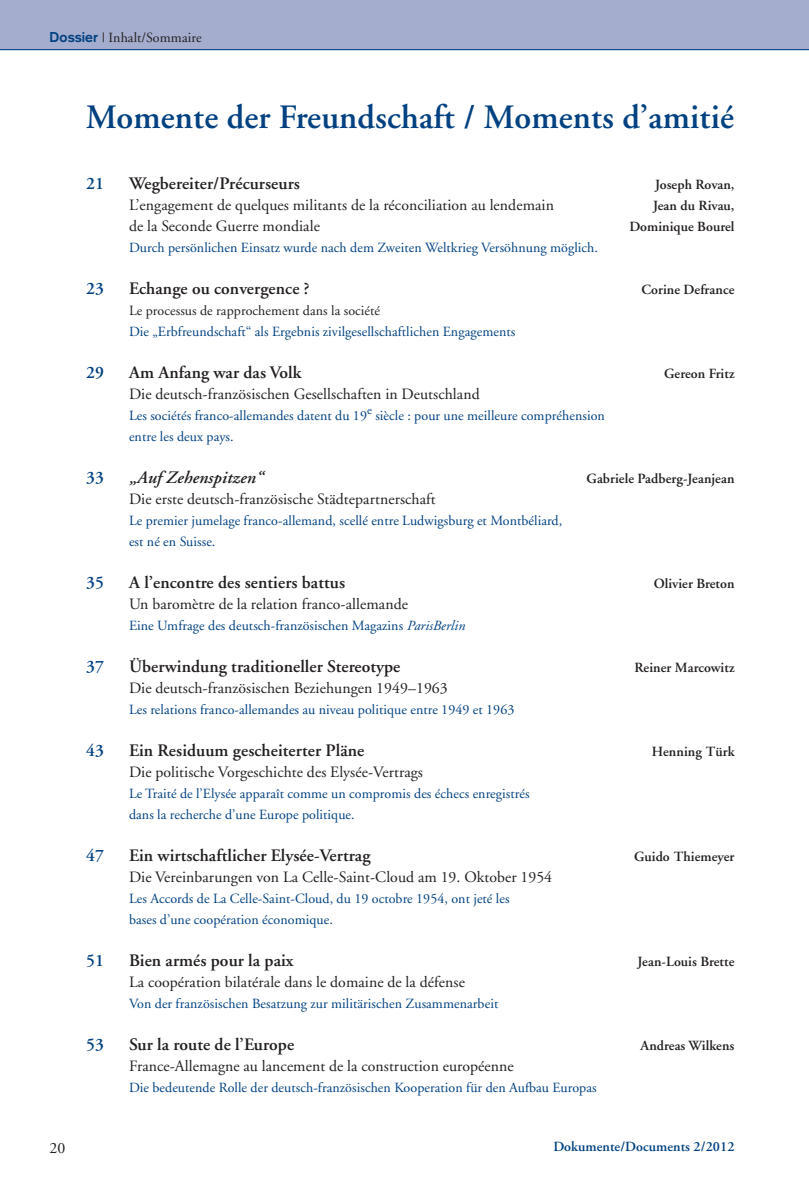
<style>
.page{position:relative;width:809px;height:1191px;background:#fff}
.page>*{position:absolute;margin:0;border:0;box-sizing:border-box;transform-origin:0 0}
.t1{font:600 34.12px "Adobe Garamond";letter-spacing:.005em;color:#014181}
.t2{font:600 17.5px "Adobe Garamond";letter-spacing:.005em;color:#231f20}
.t3{font:600 17.5px "Adobe Garamond";letter-spacing:.005em;color:#014181}
.t4{font:italic 600 17.5px "Adobe Garamond";letter-spacing:.005em;color:#231f20}
.t5{font:15.75px "Adobe Garamond";letter-spacing:.005em;color:#231f20}
.t6{font:14px/21px "Adobe Garamond";letter-spacing:.005em;color:#014181}
.t7{font:600 14px "Adobe Garamond";letter-spacing:.005em;color:#231f20}
.t8{font:14px "Adobe Garamond";letter-spacing:.005em;color:#231f20}
.t9{font:600 14px "Adobe Garamond";letter-spacing:.005em;color:#014181}
.s1{font-family:"Akzidenz Grotesk";font-weight:700;color:#014181}
.s2{font-style:italic}
</style>
<div class="page">
<div style="left:0;top:0;width:809px;height:50px;background:#a4adcd"></div>
<hr style="left:0;top:49px;width:809px;height:1px;background:#014181">
<p class="t8" style="left:50px;top:32px;width:153px"><span class="s1">Dossier</span> | Inhalt/Sommaire</p>
<h1 class="t1" style="left:86px;top:103px;width:649px">Momente der Freundschaft / Moments d’amitié</h1>
<p class="t3" style="left:86px;top:176px;width:19px">21</p>
<p class="t3" style="left:86px;top:281px;width:19px">23</p>
<p class="t3" style="left:86px;top:365px;width:19px">29</p>
<p class="t3" style="left:86px;top:470px;width:19px">33</p>
<p class="t3" style="left:86px;top:575px;width:19px">35</p>
<p class="t3" style="left:86px;top:659px;width:19px">37</p>
<p class="t3" style="left:86px;top:743px;width:19px">43</p>
<p class="t3" style="left:86px;top:848px;width:19px">47</p>
<p class="t3" style="left:86px;top:953px;width:19px">51</p>
<p class="t3" style="left:86px;top:1037px;width:19px">53</p>
<p class="t2" style="left:129px;top:176px;width:172px">Wegbereiter/Précurseurs</p>
<p class="t7" style="left:655px;top:179px;width:81px">Joseph Rovan,</p>
<p class="t5" style="left:129px;top:199px;width:426px">L’engagement de quelques militants de la réconciliation au lendemain</p>
<p class="t7" style="left:653px;top:200px;width:83px">Jean du Rivau,</p>
<p class="t5" style="left:129px;top:220px;width:192px">de la Seconde Guerre mondiale</p>
<p class="t7" style="left:629px;top:221px;width:107px">Dominique Bourel</p>
<p class="t6" style="left:129px;top:238px;width:470px">Durch persönlichen Einsatz wurde nach dem Zweiten Weltkrieg Versöhnung möglich.</p>
<p class="t2" style="left:129px;top:281px;width:182px">Echange ou convergence ?</p>
<p class="t7" style="left:641px;top:284px;width:95px">Corine Defrance</p>
<p class="t8" style="left:129px;top:305px;width:252px">Le processus de rapprochement dans la société</p>
<p class="t6" style="left:129px;top:322px;width:388px">Die „Erbfreundschaft“ als Ergebnis zivilgesellschaftlichen Engagements</p>
<p class="t2" style="left:129px;top:365px;width:174px">Am Anfang war das Volk</p>
<p class="t7" style="left:664px;top:368px;width:72px">Gereon Fritz</p>
<p class="t5" style="left:129px;top:388px;width:352px">Die deutsch-französischen Gesellschaften in Deutschland</p>
<p class="t6" style="left:129px;top:406px;width:477px">Les sociétés franco-allemandes datent du 19<sup>e</sup> siècle : pour une meilleure compréhension entre les deux pays.</p>
<p class="t4" style="left:129px;top:470px;width:135px">„Auf Zehenspitzen“</p>
<p class="t7" style="left:586px;top:473px;width:149px">Gabriele Padberg-Jeanjean</p>
<p class="t5" style="left:129px;top:493px;width:308px">Die erste deutsch-französische Städtepartnerschaft</p>
<p class="t6" style="left:129px;top:511px;width:435px">Le premier jumelage franco-allemand, scellé entre Ludwigsburg et Montbéliard, est né en Suisse.</p>
<p class="t2" style="left:129px;top:575px;width:217px">A l’encontre des sentiers battus</p>
<p class="t7" style="left:653px;top:578px;width:82px">Olivier Breton</p>
<p class="t5" style="left:129px;top:598px;width:280px">Un baromètre de la relation franco-allemande</p>
<p class="t6" style="left:129px;top:616px;width:337px">Eine Umfrage des deutsch-französischen Magazins <span class="s2">ParisBerlin</span></p>
<p class="t2" style="left:129px;top:659px;width:273px">Überwindung traditioneller Stereotype</p>
<p class="t7" style="left:634px;top:662px;width:101px">Reiner Marcowitz</p>
<p class="t5" style="left:129px;top:682px;width:320px">Die deutsch-französischen Beziehungen 1949–1963</p>
<p class="t6" style="left:129px;top:700px;width:387px">Les relations franco-allemandes au niveau politique entre 1949 et 1963</p>
<p class="t2" style="left:129px;top:743px;width:237px">Ein Residuum gescheiterter Pläne</p>
<p class="t7" style="left:652px;top:746px;width:84px">Henning Türk</p>
<p class="t5" style="left:129px;top:766px;width:295px">Die politische Vorgeschichte des Elysée-Vertrags</p>
<p class="t6" style="left:129px;top:784px;width:402px">Le Traité de l’Elysée apparaît comme un compromis des échecs enregistrés dans la recherche d’une Europe politique.</p>
<p class="t2" style="left:129px;top:848px;width:243px">Ein wirtschaftlicher Elysée-Vertrag</p>
<p class="t7" style="left:634px;top:851px;width:102px">Guido Thiemeyer</p>
<p class="t5" style="left:129px;top:871px;width:424px">Die Vereinbarungen von La Celle-Saint-Cloud am 19. Oktober 1954</p>
<p class="t6" style="left:129px;top:889px;width:382px">Les Accords de La Celle-Saint-Cloud, du 19 octobre 1954, ont jeté les bases d’une coopération économique.</p>
<p class="t2" style="left:129px;top:953px;width:166px">Bien armés pour la paix</p>
<p class="t7" style="left:637px;top:956px;width:98px">Jean-Louis Brette</p>
<p class="t5" style="left:129px;top:976px;width:337px">La coopération bilatérale dans le domaine de la défense</p>
<p class="t6" style="left:129px;top:994px;width:371px">Von der französischen Besatzung zur militärischen Zusammenarbeit</p>
<p class="t2" style="left:129px;top:1037px;width:167px">Sur la route de l’Europe</p>
<p class="t7" style="left:640px;top:1040px;width:95px">Andreas Wilkens</p>
<p class="t5" style="left:129px;top:1060px;width:386px">France-Allemagne au lancement de la construction européenne</p>
<p class="t6" style="left:129px;top:1078px;width:469px">Die bedeutende Rolle der deutsch-französischen Kooperation für den Aufbau Europas</p>
<p class="t5" style="left:50px;top:1141px;width:17px">20</p>
<p class="t9" style="left:553px;top:1141px;width:183px">Dokumente/Documents 2/2012</p>
</div>
